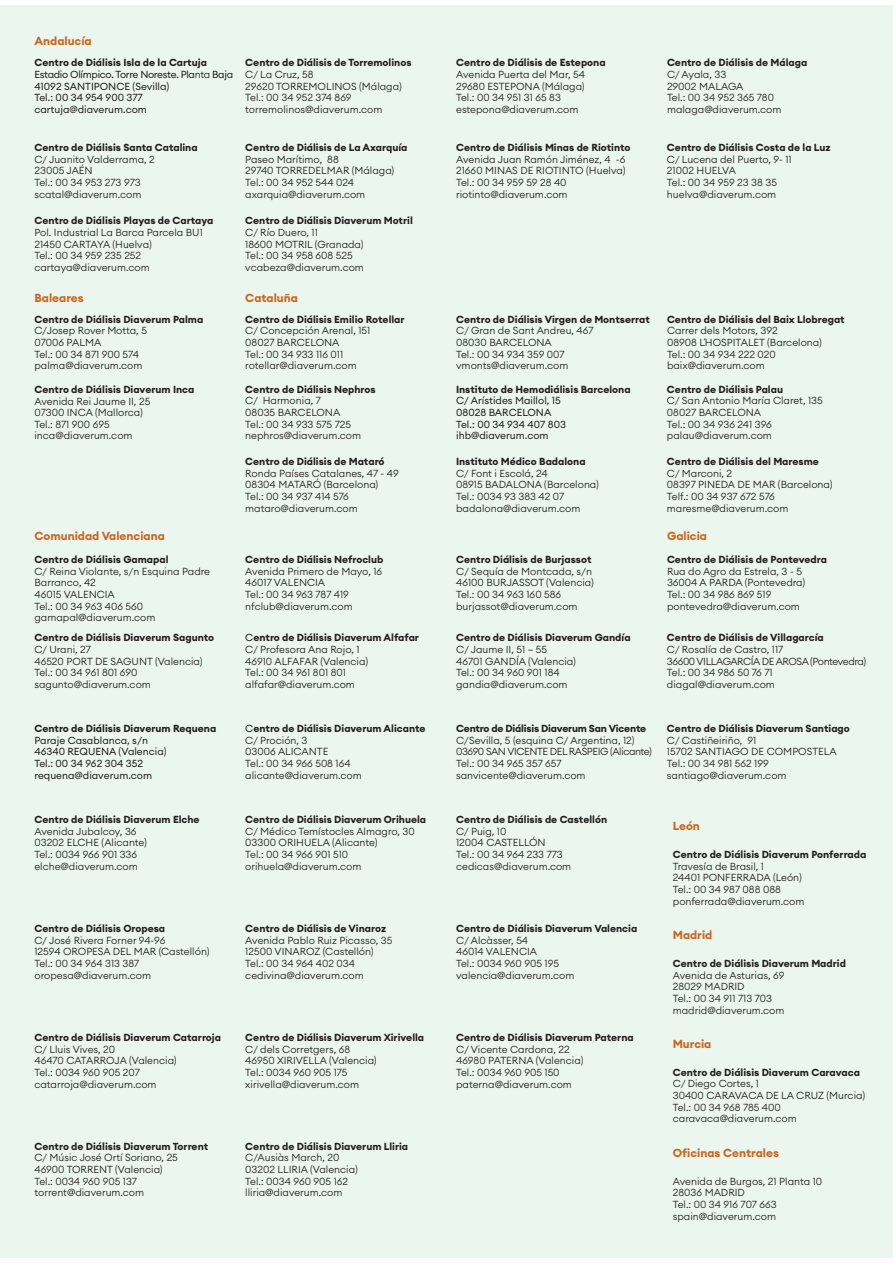
<style>
.page{position:relative;width:893px;height:1263px;background:#fff}
.page>*{position:absolute;margin:0;border:0;box-sizing:border-box;transform-origin:0 0}
.t1{font:700 11.55px "Euclid Circular A";color:#cc661e}
.t2{font:300 10.05px/11.7px "Euclid Circular A";color:#231f20}
.t3{font:10.05px/11.7px "Euclid Circular A";color:#231f20}
.s1{font-weight:700}
.s2{font-weight:300}
.s3{font-weight:400}
</style>
<div class="page">
<div style="left:0;top:5px;width:893px;height:1253px;background:#ebf6ee"></div>
<p class="t1" style="left:34px;top:33px;width:59px">Andalucía</p>
<p class="t3" style="left:34px;top:57px;width:200px"><span class="s1">Centro de Diálisis Isla de la Cartuja<br></span>Estadio Olímpico. Torre Noreste. Pla<span class="s2">nta</span> Baja<br>41092 SANTIPONCE (Sevilla)<br>Tel.: 00 34 954 900 377 cartuja@diaverum.com</p>
<p class="t2" style="left:245px;top:57px;width:168px"><span class="s1">Centro de Diálisis de Torremolinos<br></span>C/ La Cruz, 58<br>29620 TORREMOLINOS (Málaga)<br>Tel.: 00 34 952 374 869 torremolinos@diaverum.com</p>
<p class="t2" style="left:456px;top:57px;width:151px"><span class="s1">Centro de Diálisis de Estepona<br></span>Avenida Puerta del Mar, 54<br>29680 ESTEPONA (Málaga)<br>Tel.: 00 34 951 31 65 83 estepona@diaverum.com</p>
<p class="t2" style="left:667px;top:57px;width:142px"><span class="s1">Centro de Diálisis de Málaga<br></span>C/ Ayala, 33<br>29002 MALAGA<br>Tel.: 00 34 952 365 780 malaga@diaverum.com</p>
<p class="t2" style="left:34px;top:141px;width:165px"><span class="s1">Centro de Diálisis Santa Catalina<br></span>C/ Juanito Valderrama, 2<br>23005 JAÉN<br>Tel.: 00 34 953 273 973 scatal@diaverum.com</p>
<p class="t2" style="left:245px;top:141px;width:164px"><span class="s1">Centro de Diálisis de La Axarquía<br></span>Paseo Marítimo, 88<br>29740 TORREDELMAR (Málaga)<br>Tel.: 00 34 952 544 024 axarquia@diaverum.com</p>
<p class="t2" style="left:456px;top:141px;width:176px"><span class="s1">Centro de Diálisis Minas de Riotinto<br></span>Avenida Juan Ramón Jiménez, 4 -6<br>21660 MINAS DE RIOTINTO (Huelva)<br>Tel.: 00 34 959 59 28 40 riotinto@diaverum.com</p>
<p class="t2" style="left:667px;top:141px;width:165px"><span class="s1">Centro de Diálisis Costa de la Luz<br></span>C/ Lucena del Puerto, 9- 11<br>21002 HUELVA<br>Tel.: 00 34 959 23 38 35 huelva@diaverum.com</p>
<p class="t2" style="left:34px;top:215px;width:181px"><span class="s1">Centro de Diálisis Playas de Cartaya<br></span>Pol. Industrial La Barca Parcela BU1<br>21450 CARTAYA (Huelva)<br>Tel.: 00 34 959 235 252 cartaya@diaverum.com</p>
<p class="t2" style="left:245px;top:215px;width:169px"><span class="s1">Centro de Diálisis Diaverum Motril<br></span>C/ Río Duero, 11<br>18600 MOTRIL (Granada)<br>Tel.: 00 34 958 608 525 vcabeza@diaverum.com</p>
<p class="t1" style="left:34px;top:291px;width:51px">Baleares</p>
<p class="t1" style="left:245px;top:291px;width:54px">Cataluña</p>
<p class="t2" style="left:34px;top:313px;width:170px"><span class="s1">Centro de Diálisis Diaverum Palma<br></span>C/Josep Rover Motta, 5<br>07006 PALMA<br>Tel.: 00 34 871 900 574 palma@diaverum.com</p>
<p class="t2" style="left:245px;top:313px;width:161px"><span class="s1">Centro de Diálisis Emilio Rotellar<br></span>C/ Concepción Arenal, 151<br>08027 BARCELONA<br>Tel.: 00 34 933 116 011 rotellar@diaverum.com</p>
<p class="t2" style="left:456px;top:313px;width:195px"><span class="s1">Centro de Diálisis Virgen de Montserrat<br></span>C/ Gran de Sant Andreu, 467<br>08030 BARCELONA<br>Tel.: 00 34 934 359 007 vmonts@diaverum.com</p>
<p class="t2" style="left:667px;top:313px;width:179px"><span class="s1">Centro de Diálisis del Baix Llobregat<br></span>Carrer dels Motors, 392<br>08908 L´HOSPITALET (Barcelona)<br>Tel.: 00 34 934 222 020 baix@diaverum.com</p>
<p class="t2" style="left:34px;top:383px;width:161px"><span class="s1">Centro de Diálisis Diaverum Inca<br></span>Avenida Rei Jaume II, 25<br>07300 INCA (Mallorca)<br>Tel.: 871 900 695 inca@diaverum.com</p>
<p class="t2" style="left:245px;top:383px;width:132px"><span class="s1">Centro de Diálisis Nephros<br></span>C/ Harmonia, 7<br>08035 BARCELONA<br>Tel.: 00 34 933 575 725 nephros@diaverum.com</p>
<p class="t3" style="left:456px;top:383px;width:176px"><span class="s1">Instituto de Hemodiálisis Barcelona<br></span>C/ Arístides Maillol, 15<br>08028 BARCELONA<br>Tel.: 00 34 934 407 803 ihb@diaverum.com</p>
<p class="t2" style="left:667px;top:383px;width:157px"><span class="s1">Centro de Diálisis Palau<br></span>C/ San Antonio María Claret, 135<br>08027 BARCELONA<br>Tel.: 00 34 936 241 396 palau@diaverum.com</p>
<p class="t2" style="left:245px;top:455px;width:155px"><span class="s1">Centro de Diálisis de Mataró<br></span>Ronda Países Catalanes, 47 - 49<br>08304 MATARÓ (Barcelona)<br>Tel.: 00 34 937 414 576 mataro@diaverum.com</p>
<p class="t2" style="left:456px;top:455px;width:144px"><span class="s1">Instituto Médico Badalona<br></span>C/ Font i Escolá, 24<br>08915 BADALONA (Barcelona)<br>Tel.: 0034 93 383 42 07 badalona@diaverum.com</p>
<p class="t2" style="left:667px;top:455px;width:167px"><span class="s1">Centro de Diálisis del Maresme<br></span>C/ Marconi, 2<br>08397 PINEDA DE MAR (Barcelona)<br>Telf.: 00 34 937 672 576 maresme@diaverum.com</p>
<p class="t1" style="left:34px;top:528px;width:132px">Comunidad Valenciana</p>
<p class="t1" style="left:667px;top:528px;width:42px">Galicia</p>
<p class="t2" style="left:34px;top:553px;width:177px"><span class="s1">Centro de Diálisis Gamapal<br></span>C/ Reina Violante, s/n Esquina Padre<br>Barranco, 42<br>46015 VALENCIA<br>Tel.: 00 34 963 406 560 gamapal@diaverum.com</p>
<p class="t2" style="left:245px;top:553px;width:140px"><span class="s1">Centro de Diálisis Nefroclub<br></span>Avenida Primero de Mayo, 16<br>46017 VALENCIA<br>Tel.: 00 34 963 787 419 nfclub@diaverum.com</p>
<p class="t2" style="left:456px;top:553px;width:139px"><span class="s1">Centro Diálisis de Burjassot<br></span>C/ Sequía de Montcada, s/n<br>46100 BURJASSOT (Valencia)<br>Tel.: 00 34 963 160 586 burjassot@diaverum.com</p>
<p class="t2" style="left:667px;top:553px;width:161px"><span class="s1">Centro de Diálisis de Pontevedra<br></span>Rua do Agro da Estrela, 3 - 5<br>36004 A PARDA (Pontevedra)<br>Tel.: 00 34 986 869 519 pontevedra@diaverum.com</p>
<p class="t2" style="left:34px;top:632px;width:181px"><span class="s1">Centro de Diálisis Diaverum Sagunto<br></span>C/ Urani, 27<br>46520 PORT DE SAGUNT (Valencia)<br>Tel.: 00 34 961 801 690 sagunto@diaverum.com</p>
<p class="t2" style="left:245px;top:632px;width:175px"><span class="s3">C</span><span class="s1">entro de Diálisis Diaverum Alfafar<br></span>C/ Profesora Ana Rojo, 1<br>46910 ALFAFAR (Valencia)<br>Tel.: 00 34 961 801 801 alfafar@diaverum.com</p>
<p class="t2" style="left:456px;top:632px;width:176px"><span class="s1">Centro de Diálisis Diaverum Gandía<br></span>C/ Jaume II, 51 – 55<br>46701 GANDÍA (Valencia)<br>Tel.: 00 34 960 901 184 gandia@diaverum.com</p>
<p class="t2" style="left:667px;top:632px;width:201px"><span class="s1">Centro de Diálisis de Villagarcía<br></span>C/ Rosalía de Castro, 117<br>36600 VILLAGARCÍA DE AROSA (Pontevedra)<br>Tel.: 00 34 986 50 76 71 diagal@diaverum.com</p>
<p class="t3" style="left:34px;top:723px;width:183px"><span class="s1">Centro de Diálisis Diaverum Requena<br></span>Paraje Casablanca, s/n<br>46340 REQUENA (Valencia)<br>Tel.: 00 34 962 304 352 requena@diaverum.com</p>
<p class="t2" style="left:245px;top:722px;width:182px"><span class="s3">C</span><span class="s1">entro de Diálisis Diaverum Alicante<br></span>C/ Proción, 3<br>03006 ALICANTE<br>Tel.: 00 34 966 508 164 alicante@diaverum.com</p>
<p class="t2" style="left:456px;top:722px;width:197px"><span class="s1">Centro de Diálisis Diaverum San Vicente </span>C/Sevilla, 5 (esquina C/ Argentina, 12)<br>03690 SAN VICENTE DEL RASPEIG (Alicante)<br>Tel.: 00 34 965 357 657 sanvicente@diaverum.com</p>
<p class="t2" style="left:667px;top:722px;width:184px"><span class="s1">Centro de Diálisis Diaverum Santiago<br></span>C/ Castiñeiriño, 91<br>15702 SANTIAGO DE COMPOSTELA<br>Tel.: 00 34 981 562 199 santiago@diaverum.com</p>
<p class="t2" style="left:34px;top:813px;width:167px"><span class="s1">Centro de Diálisis Diaverum Elche<br></span>Avenida Jubalcoy, 36<br>03202 ELCHE (Alicante)<br>Tel.: 0034 966 901 336 elche@diaverum.com</p>
<p class="t2" style="left:245px;top:813px;width:182px"><span class="s1">Centro de Diálisis Diaverum Orihuela<br></span>C/ Médico Temístocles Almagro, 30<br>03300 ORIHUELA (Alicante)<br>Tel.: 00 34 966 901 510 orihuela@diaverum.com</p>
<p class="t2" style="left:456px;top:813px;width:153px"><span class="s1">Centro de Diálisis de Castellón<br></span>C/ Puig, 10<br>12004 CASTELLÓN<br>Tel.: 00 34 964 233 773 cedicas@diaverum.com</p>
<p class="t1" style="left:673px;top:819px;width:29px">León</p>
<p class="t2" style="left:673px;top:848px;width:195px"><span class="s1">Centro de Diálisis Diaverum Ponferrada<br></span>Travesía de Brasil, 1<br>24401 PONFERRADA (León)<br>Tel.: 00 34 987 088 088 ponferrada@diaverum.com</p>
<p class="t2" style="left:34px;top:922px;width:177px"><span class="s1">Centro de Diálisis Oropesa<br></span>C/ José Rivera Forner 94-96<br>12594 OROPESA DEL MAR (Castellón)<br>Tel.: 00 34 964 313 387 oropesa@diaverum.com</p>
<p class="t2" style="left:245px;top:922px;width:149px"><span class="s1">Centro de Diálisis de Vinaroz<br></span>Avenida Pablo Ruiz Picasso, 35<br>12500 VINAROZ (Castellón)<br>Tel.: 00 34 964 402 034 cedivina@diaverum.com</p>
<p class="t2" style="left:456px;top:922px;width:183px"><span class="s1">Centro de Diálisis Diaverum Valencia<br></span>C/ Alcàsser, 54<br>46014 VALENCIA<br>Tel.: 0034 960 905 195 valencia@diaverum.com</p>
<p class="t1" style="left:673px;top:927px;width:41px">Madrid</p>
<p class="t2" style="left:673px;top:957px;width:175px"><span class="s1">Centro de Diálisis Diaverum Madrid<br></span>Avenida de Asturias, 69<br>28029 MADRID<br>Tel.: 00 34 911 713 703 madrid@diaverum.com</p>
<p class="t2" style="left:34px;top:1031px;width:188px"><span class="s1">Centro de Diálisis Diaverum Catarroja<br></span>C/ Lluis Vives, 20<br>46470 CATARROJA (Valencia)<br>Tel.: 0034 960 905 207 catarroja@diaverum.com</p>
<p class="t2" style="left:245px;top:1031px;width:180px"><span class="s1">Centro de Diálisis Diaverum Xirivella<br></span>C/ dels Corretgers, 68<br>46950 XIRIVELLA (Valencia)<br>Tel.: 0034 960 905 175 xirivella@diaverum.com</p>
<p class="t2" style="left:456px;top:1031px;width:179px"><span class="s1">Centro de Diálisis Diaverum Paterna<br></span>C/ Vicente Cardona, 22<br>46980 PATERNA (Valencia)<br>Tel.: 0034 960 905 150 paterna@diaverum.com</p>
<p class="t1" style="left:673px;top:1036px;width:40px">Murcia</p>
<p class="t2" style="left:673px;top:1066px;width:194px"><span class="s1">Centro de Diálisis Diaverum Caravaca<br></span>C/ Diego Cortes, 1<br>30400 CARAVACA DE LA CRUZ (Murcia)<br>Tel.: 00 34 968 785 400 caravaca@diaverum.com</p>
<p class="t2" style="left:34px;top:1140px;width:175px"><span class="s1">Centro de Diálisis Diaverum Torrent<br></span>C/ Músic José Ortí Soriano, 25<br>46900 TORRENT (Valencia)<br>Tel.: 0034 960 905 137 torrent@diaverum.com</p>
<p class="t2" style="left:245px;top:1140px;width:164px"><span class="s1">Centro de Diálisis Diaverum Lliria<br></span>C/Ausiàs March, 20<br>03202 LLIRIA (Valencia)<br>Tel.: 0034 960 905 162 lliria@diaverum.com</p>
<p class="t1" style="left:673px;top:1145px;width:108px">Oficinas Centrales</p>
<p class="t2" style="left:673px;top:1175px;width:151px">Avenida de Burgos, 21 Planta 10<br>28036 MADRID<br>Tel.: 00 34 916 707 663 spain@diaverum.com</p>
</div>
